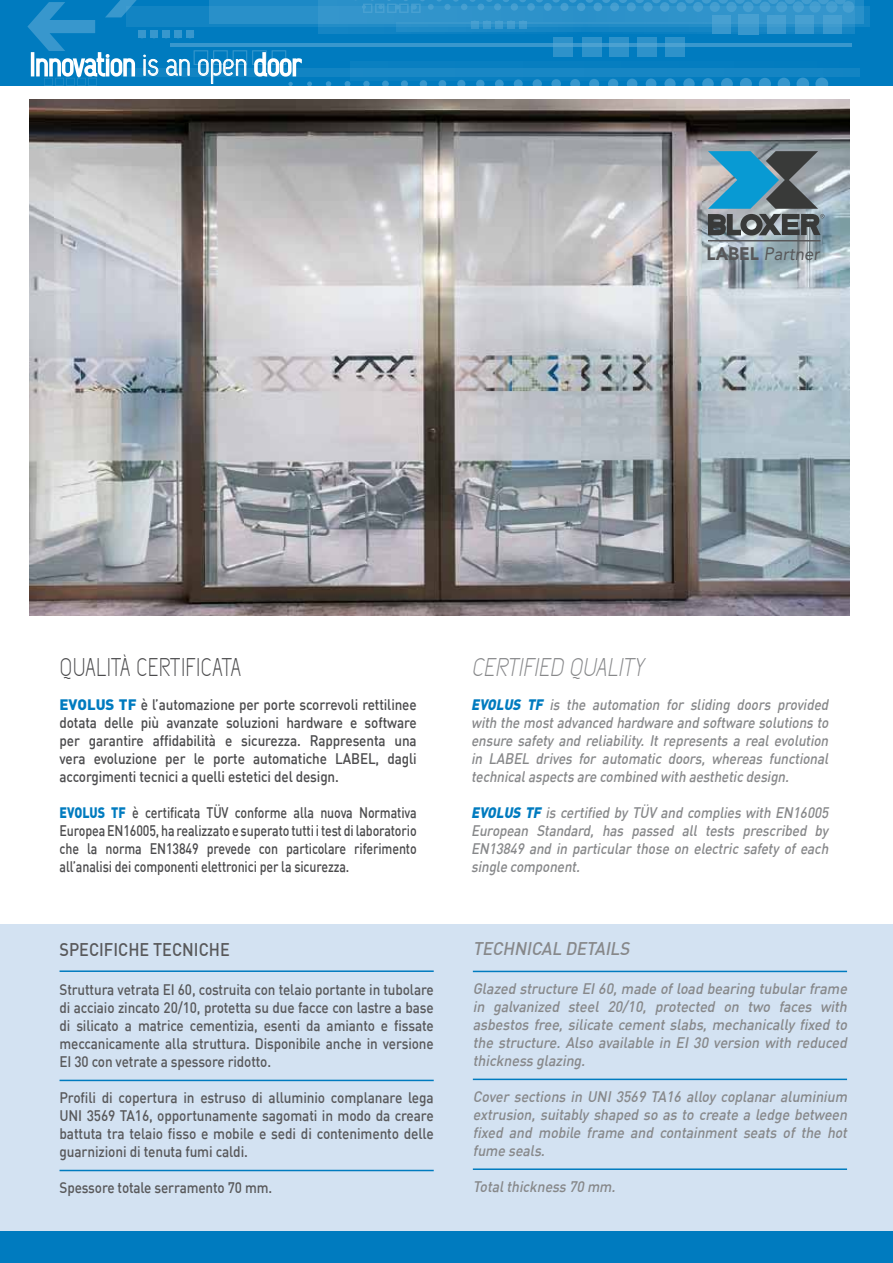
<style>
.page{position:relative;width:893px;height:1263px;background:#fff}
.page>*{position:absolute;margin:0;border:0;box-sizing:border-box;transform-origin:0 0}
.t1{font:25.5px "Capsuula";letter-spacing:.01em;color:#4b4b4d;scale:.94 1}
.t2{font:italic 25.5px "Capsuula";color:#87888a}
.t3{font:500 18px "DIN";color:#58585a;scale:.9 1}
.t4{font:italic 500 18px "DIN";color:#87888a;scale:.94 1}
.t5{font:italic 18px "Avenir LT Std";color:#58585a;scale:.94 1}
.t6{font:italic 500 15px/18px "DIN";color:#87888a;text-align:justify;scale:.9 1}
.t7{font:500 15px/18px "DIN";letter-spacing:-.01em;color:#58585a;text-align:justify;scale:.9 1}
.t8{font:500 15px/18px "DIN";letter-spacing:-.01em;color:#4b4b4d;text-align:justify;scale:.9 1}
.t9{font:italic 500 15px/18px "DIN";color:#87888a;text-align:justify;scale:.95 1}
.t10{font:500 15px/18px "DIN";letter-spacing:-.01em;color:#4b4b4d;text-align:justify;scale:.83 1}
.t11{font:500 15px/18px "DIN";letter-spacing:-.01em;color:#58585a;text-align:justify;scale:.91 1}
.t12{font:italic 500 15px/18px "DIN";color:#87888a;text-align:justify;scale:.94 1}
.s1{font-family:"Avenir";font-weight:900;font-style:normal}
.s2{font-weight:900;color:#007bbf}
</style>
<div class="page">
<div style="left:0;top:1231px;width:893px;height:32px;background:#007bbf"></div>
<div style="left:0;top:924px;width:893px;height:307px;background:#d3e2f2"></div>
<div style="left:0;top:0;width:893px;height:85px;background:#007bbf"></div>
<div style="left:121px;top:68px;width:739px;height:8px;background:#1284c3"></div>
<svg style="left:312px;top:6px;width:557px;height:20px"></svg>
<div style="left:739px;top:15px;width:20px;height:20px;background:#3897cd"></div>
<svg style="left:318px;top:0;width:536px;height:34px;background:#2c91c9"></svg>
<div style="left:350px;top:62px;width:504px;height:19px;background:linear-gradient(to right,#1585c4,#0e81c2)"></div>
<svg style="left:396px;top:23px;width:458px;height:9px;background:#268ec8"></svg>
<svg style="left:818px;top:0;width:37px;height:13px"></svg>
<div style="left:809px;top:1px;width:12px;height:12px;background:#48a0d1;border-radius:50%"></div>
<svg style="left:801px;top:0;width:11px;height:4px"></svg>
<div style="left:793px;top:1px;width:11px;height:11px;background:#48a0d1;border-radius:50%"></div>
<div style="left:776px;top:1px;width:11px;height:11px;background:#48a0d1;border-radius:50%"></div>
<svg style="left:768px;top:0;width:27px;height:4px"></svg>
<div style="left:760px;top:2px;width:10px;height:10px;background:#48a0d1;border-radius:50%"></div>
<svg style="left:751px;top:0;width:11px;height:4px"></svg>
<div style="left:743px;top:2px;width:10px;height:10px;background:#48a0d1;border-radius:50%"></div>
<svg style="left:735px;top:0;width:10px;height:4px"></svg>
<div style="left:726px;top:2px;width:11px;height:10px;background:#48a0d1;border-radius:50%"></div>
<svg style="left:718px;top:0;width:10px;height:4px"></svg>
<div style="left:710px;top:2px;width:10px;height:10px;background:#48a0d1;border-radius:50%"></div>
<svg style="left:701px;top:0;width:10px;height:4px"></svg>
<div style="left:693px;top:2px;width:10px;height:10px;background:#48a0d1;border-radius:50%"></div>
<svg style="left:685px;top:0;width:10px;height:4px"></svg>
<div style="left:676px;top:2px;width:10px;height:10px;background:#48a0d1;border-radius:50%"></div>
<svg style="left:668px;top:0;width:10px;height:3px"></svg>
<div style="left:660px;top:2px;width:9px;height:10px;background:#48a0d1;border-radius:50%"></div>
<svg style="left:652px;top:0;width:9px;height:3px"></svg>
<svg style="left:643px;top:2px;width:10px;height:10px"></svg>
<svg style="left:635px;top:0;width:9px;height:3px"></svg>
<div style="left:627px;top:2px;width:9px;height:9px;background:#48a0d1;border-radius:50%"></div>
<svg style="left:618px;top:0;width:9px;height:3px"></svg>
<div style="left:610px;top:2px;width:9px;height:9px;background:#48a0d1;border-radius:50%"></div>
<svg style="left:602px;top:0;width:9px;height:3px"></svg>
<div style="left:593px;top:3px;width:9px;height:8px;background:#48a0d1;border-radius:50%"></div>
<svg style="left:585px;top:0;width:9px;height:3px"></svg>
<div style="left:577px;top:3px;width:8px;height:8px;background:#48a0d1;border-radius:50%"></div>
<svg style="left:569px;top:0;width:8px;height:3px"></svg>
<svg style="left:560px;top:3px;width:9px;height:8px"></svg>
<svg style="left:552px;top:0;width:8px;height:3px"></svg>
<div style="left:544px;top:3px;width:8px;height:8px;background:#48a0d1;border-radius:50%"></div>
<svg style="left:535px;top:0;width:8px;height:2px"></svg>
<div style="left:527px;top:3px;width:8px;height:8px;background:#48a0d1;border-radius:50%"></div>
<svg style="left:519px;top:0;width:7px;height:2px"></svg>
<div style="left:511px;top:3px;width:7px;height:8px;background:#48a0d1;border-radius:50%"></div>
<svg style="left:502px;top:0;width:8px;height:2px"></svg>
<div style="left:494px;top:3px;width:7px;height:7px;background:#48a0d1;border-radius:50%"></div>
<svg style="left:453px;top:0;width:40px;height:10px"></svg>
<div style="left:444px;top:4px;width:7px;height:6px;background:#48a0d1;border-radius:50%"></div>
<svg style="left:354px;top:0;width:88px;height:13px"></svg>
<svg style="left:815px;top:77px;width:13px;height:8px"></svg>
<svg style="left:796px;top:78px;width:13px;height:7px"></svg>
<svg style="left:778px;top:78px;width:12px;height:7px"></svg>
<svg style="left:759px;top:78px;width:12px;height:7px"></svg>
<svg style="left:740px;top:78px;width:12px;height:7px"></svg>
<svg style="left:721px;top:78px;width:12px;height:7px"></svg>
<svg style="left:702px;top:78px;width:12px;height:7px"></svg>
<svg style="left:683px;top:78px;width:12px;height:7px"></svg>
<svg style="left:664px;top:78px;width:12px;height:7px"></svg>
<svg style="left:646px;top:78px;width:10px;height:7px"></svg>
<svg style="left:627px;top:79px;width:10px;height:6px"></svg>
<svg style="left:608px;top:79px;width:10px;height:6px"></svg>
<svg style="left:589px;top:79px;width:10px;height:6px"></svg>
<svg style="left:570px;top:79px;width:10px;height:6px"></svg>
<svg style="left:551px;top:79px;width:10px;height:6px"></svg>
<svg style="left:532px;top:79px;width:10px;height:6px"></svg>
<svg style="left:514px;top:79px;width:9px;height:6px"></svg>
<svg style="left:495px;top:80px;width:9px;height:5px"></svg>
<svg style="left:476px;top:80px;width:8px;height:5px"></svg>
<svg style="left:457px;top:80px;width:8px;height:5px"></svg>
<svg style="left:438px;top:80px;width:8px;height:5px"></svg>
<svg style="left:420px;top:80px;width:7px;height:5px"></svg>
<svg style="left:401px;top:80px;width:7px;height:5px"></svg>
<svg style="left:382px;top:80px;width:7px;height:5px"></svg>
<svg style="left:363px;top:81px;width:7px;height:4px"></svg>
<svg style="left:345px;top:81px;width:5px;height:4px"></svg>
<svg style="left:326px;top:81px;width:5px;height:4px"></svg>
<hr style="left:170px;top:43px;width:681px;height:3px;background:#fff">
<svg style="left:582px;top:38px;width:19px;height:19px"></svg>
<svg style="left:553px;top:38px;width:20px;height:19px"></svg>
<svg style="left:610px;top:38px;width:19px;height:19px"></svg>
<svg style="left:638px;top:38px;width:19px;height:19px"></svg>
<svg style="left:665px;top:38px;width:19px;height:19px"></svg>
<svg style="left:27px;top:0;width:285px;height:85px"></svg>
<hr style="left:473px;top:971px;width:374px;height:1px;background:#007bbf">
<hr style="left:473px;top:1078px;width:374px;height:2px;background:#007bbf">
<hr style="left:473px;top:1168px;width:374px;height:2px;background:#007bbf">
<hr style="left:60px;top:970px;width:374px;height:2px;background:#007bbf">
<hr style="left:60px;top:1080px;width:374px;height:1px;background:#007bbf">
<hr style="left:60px;top:1170px;width:374px;height:1px;background:#007bbf">
<img style="left:30px;top:100px;width:819px;height:515px">
<hr style="left:708px;top:240px;width:112px;height:1px;background:#58585a">
<svg style="left:708px;top:151px;width:116px;height:85px;background:#5b8292"></svg>
<p class="t5" style="left:707px;top:243px;width:122px"><span class="s1">LABEL</span> Partner</p>
<h1 class="t1" style="left:60px;top:652px;width:195px">QUALITÀ CERTIFICATA</h1>
<p class="t8" style="left:60px;top:695px;width:398px"><span class="s2">EVOLUS TF</span> è l’automazione per porte scorrevoli rettilinee dotata delle più avanzate soluzioni hardware e software per garantire affidabilità e sicurezza. Rappresenta una vera evoluzione per le porte automatiche LABEL, dagli accorgimenti tecnici a quelli estetici del design.</p>
<p class="t10" style="left:60px;top:803px;width:432px"><span class="s2">EVOLUS TF</span> è certificata TÜV conforme alla nuova Normativa Europea EN16005, ha realizzato e superato tutti i test di laboratorio che la norma EN13849 prevede con particolare riferimento all’analisi dei componenti elettronici per la sicurezza.</p>
<p class="t3" style="left:60px;top:938px;width:191px">SPECIFICHE TECNICHE</p>
<p class="t7" style="left:60px;top:980px;width:417px">Struttura vetrata EI 60, costruita con telaio portante in tubolare di acciaio zincato 20/10, protetta su due facce con lastre a base di silicato a matrice cementizia, esenti da amianto e fissate meccanicamente alla struttura. Disponibile anche in versione EI 30 con vetrate a spessore ridotto.</p>
<p class="t11" style="left:60px;top:1088px;width:413px">Profili di copertura in estruso di alluminio complanare lega UNI 3569 TA16, opportunamente sagomati in modo da creare battuta tra telaio fisso e mobile e sedi di contenimento delle guarnizioni di tenuta fumi caldi.</p>
<p class="t7" style="left:60px;top:1178px;width:238px">Spessore totale serramento 70 mm.</p>
<h1 class="t2" style="left:471px;top:652px;width:180px">CERTIFIED QUALITY</h1>
<p class="t6" style="left:471px;top:695px;width:402px"><span class="s2">EVOLUS TF</span> is the automation for sliding doors provided with the mostadvanced hardware and software solutions to ensure safety and reliability. It represents a real evolution in LABEL drives for automatic doors, whereas functional technicalaspects are combined with aesthetic design.</p>
<p class="t6" style="left:471px;top:803px;width:402px;text-align:left"><span class="s2">EVOLUS TF</span> is certified by TÜV and complies with EN16005<br>European Standard, has passed all tests prescribed by EN13849 and in particular those on electric safety of each single component.</p>
<p class="t4" style="left:473px;top:937px;width:172px">TECHNICAL DETAILS</p>
<p class="t9" style="left:473px;top:979px;width:399px">Glazed structure EI60,made ofload bearing tubularframe in galvanized steel 20/10, protected on two faces with asbestos free, silicate cement slabs, mechanically fixed to the structure. Also available in EI 30 version with reduced thickness glazing.</p>
<p class="t12" style="left:473px;top:1087px;width:403px">Cover sections in UNI 3569 TA16 alloy coplanar aluminium extrusion, suitably shaped so as to create a ledge between fixed and mobile frame and containment seats of the hot fume seals.</p>
<p class="t12" style="left:473px;top:1177px;width:157px">Totalthickness 70 mm.</p>
</div>
